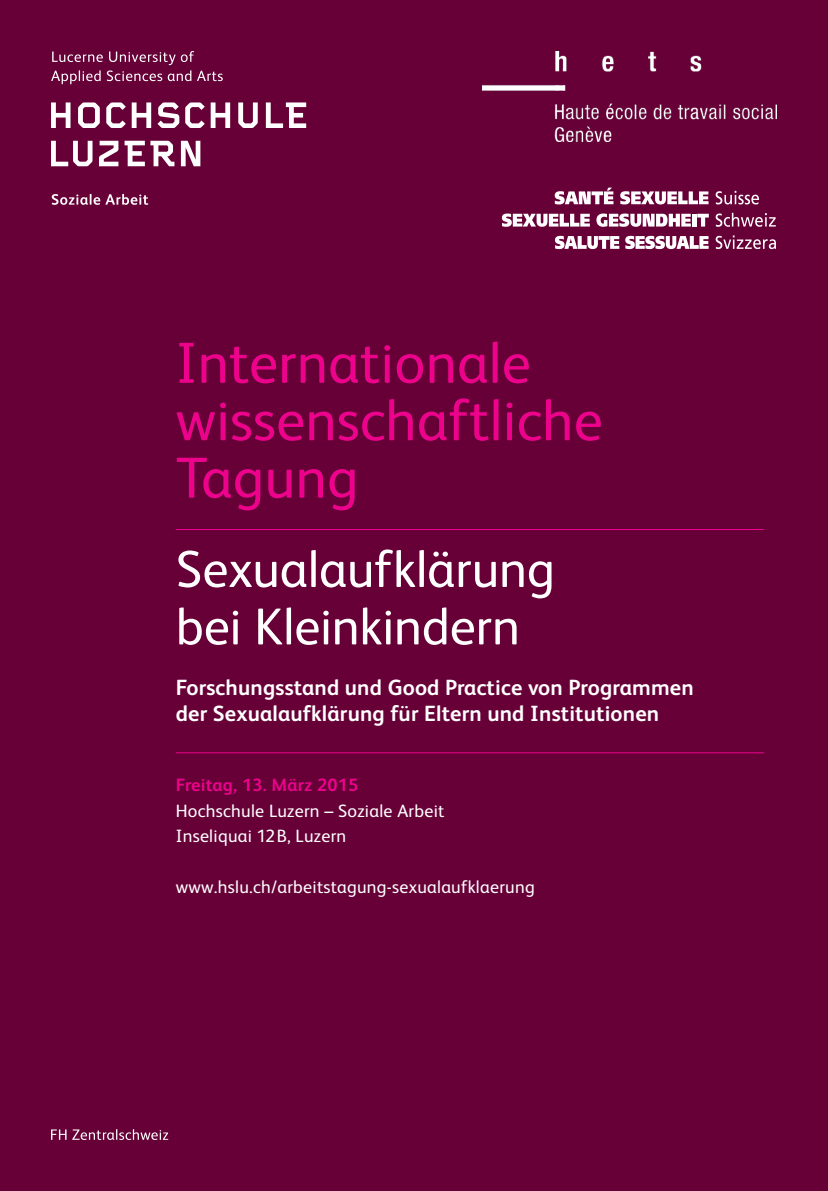
<style>
.page{position:relative;width:828px;height:1191px;background:#680038}
.page>*{position:absolute;margin:0;border:0;box-sizing:border-box;transform-origin:0 0}
.t1{font:58px/57.4px "FS Albert";letter-spacing:.005em;color:#ed028c}
.t2{font:52px/57.4px "FS Albert";color:#fff}
.t3{font:700 22px/25.6px "FS Albert";letter-spacing:.005em;color:#fff}
.t4{font:17.8px/25.6px "FS Albert";letter-spacing:.015em;color:#fff}
.t5{font:700 17.8px "FS Albert";letter-spacing:.015em;color:#ed028c}
</style>
<div class="page">
<svg style="left:51px;top:1129px;width:117px;height:11px"></svg>
<hr style="left:176px;top:529px;width:588px;height:1px;background:#ed028c">
<hr style="left:176px;top:752px;width:588px;height:1px;background:#ed028c">
<svg style="left:51px;top:141px;width:41px;height:25px"></svg>
<svg style="left:181px;top:141px;width:19px;height:25px"></svg>
<svg style="left:99px;top:141px;width:19px;height:25px"></svg>
<svg style="left:125px;top:141px;width:49px;height:25px"></svg>
<svg style="left:51px;top:102px;width:19px;height:26px"></svg>
<svg style="left:78px;top:102px;width:22px;height:26px"></svg>
<svg style="left:106px;top:102px;width:20px;height:26px"></svg>
<svg style="left:132px;top:102px;width:19px;height:26px"></svg>
<svg style="left:185px;top:102px;width:20px;height:26px"></svg>
<svg style="left:211px;top:102px;width:19px;height:26px"></svg>
<svg style="left:238px;top:102px;width:20px;height:26px"></svg>
<svg style="left:157px;top:102px;width:22px;height:26px"></svg>
<svg style="left:266px;top:102px;width:40px;height:26px"></svg>
<svg style="left:51px;top:51px;width:172px;height:33px"></svg>
<svg style="left:52px;top:194px;width:96px;height:11px"></svg>
<svg style="left:555px;top:188px;width:58px;height:16px"></svg>
<svg style="left:620px;top:191px;width:88px;height:13px"></svg>
<svg style="left:715px;top:191px;width:44px;height:13px"></svg>
<svg style="left:502px;top:213px;width:88px;height:14px"></svg>
<svg style="left:596px;top:213px;width:95px;height:14px"></svg>
<hr style="left:692px;top:214px;width:4px;height:12px;background:#fff">
<svg style="left:697px;top:214px;width:12px;height:12px"></svg>
<svg style="left:715px;top:213px;width:61px;height:14px"></svg>
<svg style="left:555px;top:236px;width:64px;height:13px"></svg>
<svg style="left:625px;top:236px;width:83px;height:13px"></svg>
<svg style="left:715px;top:235px;width:61px;height:14px"></svg>
<img style="left:482px;top:51px;width:294px;height:90px">
<h1 class="t1" style="left:176px;top:331px;width:428px">Internationale wissenschaftliche<br>Tagung</h1>
<h2 class="t2" style="left:176px;top:538px;width:380px">Sexualaufklärung bei Kleinkindern</h2>
<p class="t3" style="left:176px;top:674px;width:519px">Forschungsstand und Good Practice von Programmen der Sexualaufklärung für Eltern und Institutionen</p>
<p class="t5" style="left:176px;top:773px;width:184px">Freitag, 13. März 2015</p>
<p class="t4" style="left:176px;top:797px;width:270px">Hochschule Luzern – Soziale Arbeit<br>Inseliquai 12B, Luzern</p>
<p class="t4" style="left:176px;top:873px;width:360px">www.hslu.ch/arbeitstagung-sexualaufklaerung</p>
</div>
